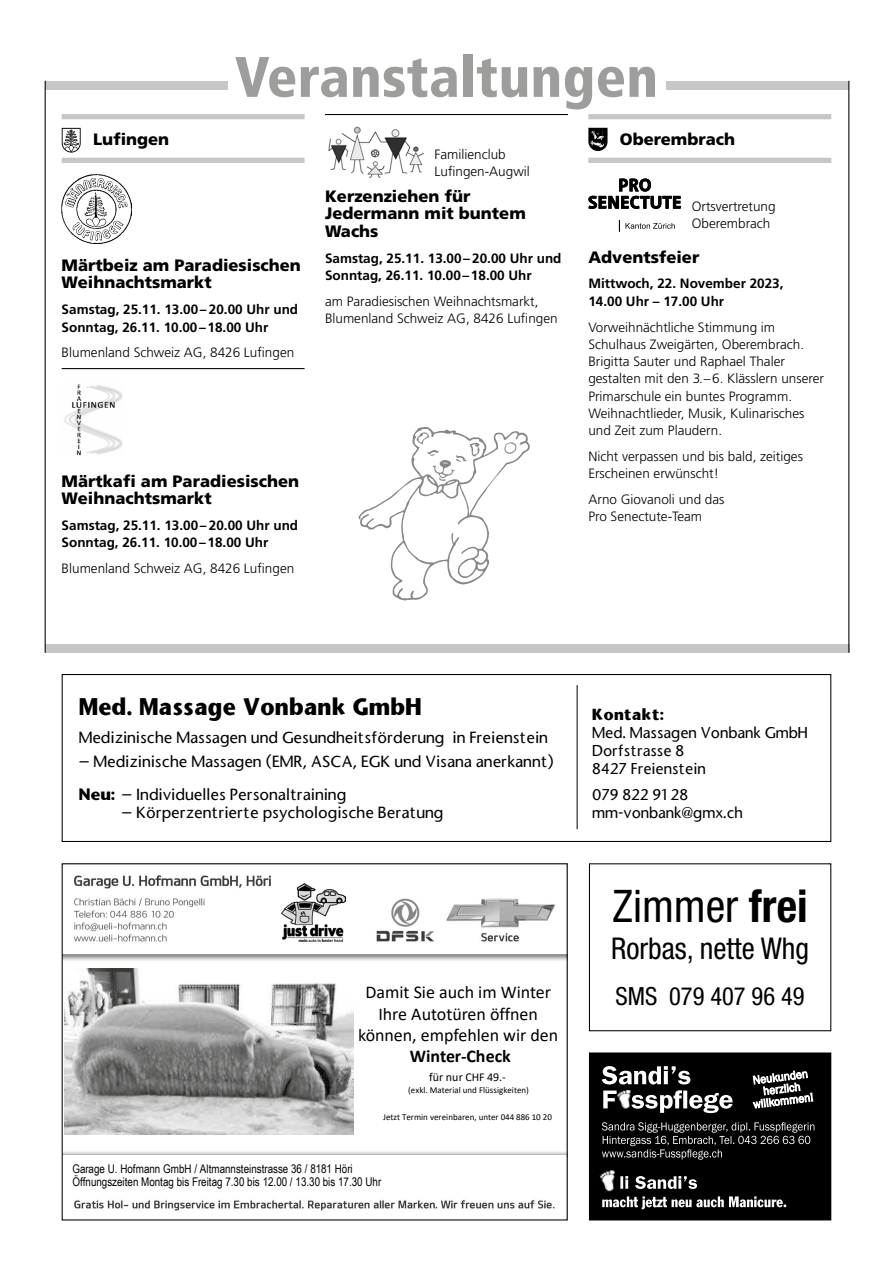
<style>
.page{position:relative;width:893px;height:1263px;background:#fff}
.page>*{position:absolute;margin:0;border:0;box-sizing:border-box;transform-origin:0 0}
.t1{font:248.1px "Zooland";color:#878787}
.t2{font:900 condensed 57px "Frutiger LT Std";letter-spacing:.005em;color:#9d9d9c}
.t3{font:condensed 45px "Helvetica Neue LT Std";color:#000}
.t4{font:condensed 30px "Helvetica Neue LT Std";color:#000}
.t5{font:condensed 25.05px "Helvetica Neue LT Std";color:#000}
.t6{font:700 22.5px "Stone Sans";color:#000;scale:.93 1}
.t7{font:18px/22.6px "Calibri";color:#000;text-align:center}
.t8{font:700 18px "Calibri";color:#000}
.t9{font:900 16.5px/17.2px "Frutiger LT Std";color:#000}
.t10{font:500 15.45px/33.2px "Stone Sans";color:#000}
.t11{font:500 15px/18px "Stone Sans";color:#000}
.t12{font:700 15px "Stone Sans";color:#000}
.t13{font:300 13.5px/17.2px "Frutiger LT Std";color:#000}
.t14{font:700 13.5px/17.2px "Frutiger LT Std";color:#000}
.t15{font:12px/13.6px "Arial Narrow";letter-spacing:-.005em;color:#000}
.t16{font:12px "Calibri";letter-spacing:.005em;color:#000}
.t17{font:9px "Calibri";color:#000}
.s1{font-weight:700}
</style>
<div class="page">
<div style="left:45px;top:81px;width:182px;height:8px;background:#c6c6c6"></div>
<div style="left:666px;top:81px;width:183px;height:8px;background:#c6c6c6"></div>
<div style="left:45px;top:644px;width:804px;height:9px;background:#c6c6c6"></div>
<hr style="left:848px;top:81px;width:1px;height:572px;background:#000">
<hr style="left:45px;top:81px;width:1px;height:572px;background:#000">
<div style="left:62px;top:114px;width:243px;height:5px;background:#c6c6c6"></div>
<div style="left:62px;top:158px;width:243px;height:5px;background:#c6c6c6"></div>
<hr style="left:62px;top:368px;width:243px;height:1px;background:#000">
<svg style="left:62px;top:128px;width:19px;height:25px"></svg>
<img style="left:62px;top:174px;width:69px;height:69px">
<img style="left:64px;top:384px;width:59px;height:72px">
<hr style="left:325px;top:114px;width:243px;height:1px;background:#000">
<img style="left:328px;top:126px;width:96px;height:52px">
<div style="left:588px;top:114px;width:243px;height:5px;background:#c6c6c6"></div>
<div style="left:588px;top:158px;width:243px;height:5px;background:#c6c6c6"></div>
<svg style="left:588px;top:128px;width:19px;height:23px"></svg>
<svg style="left:588px;top:178px;width:93px;height:31px"></svg>
<svg style="left:619px;top:220px;width:56px;height:12px"></svg>
<img style="left:64px;top:875px;width:502px;height:336px">
<img style="left:64px;top:969px;width:290px;height:165px">
<div style="left:62px;top:1155px;width:505px;height:40px;background:#fff"></div>
<div style="left:233px;top:894px;width:135px;height:55px;background:#fff"></div>
<div style="left:276px;top:878px;width:87px;height:69px;background:#fff"></div>
<img style="left:281px;top:883px;width:65px;height:58px">
<div style="left:62px;top:674px;width:769px;height:168px;border:1px solid #000"></div>
<hr style="left:577px;top:685px;width:1px;height:144px;background:#000">
<div style="left:589px;top:1053px;width:242px;height:167px;background:#000"></div>
<div style="left:589px;top:1052px;width:242px;height:168px;border:1px solid #000"></div>
<img style="left:600px;top:1170px;width:15px;height:22px">
<svg style="left:620px;top:1176px;width:77px;height:13px"></svg>
<svg style="left:753px;top:1071px;width:60px;height:37px"></svg>
<svg style="left:602px;top:1196px;width:184px;height:13px"></svg>
<svg style="left:602px;top:1122px;width:212px;height:38px"></svg>
<svg style="left:603px;top:1090px;width:130px;height:23px"></svg>
<svg style="left:602px;top:1066px;width:88px;height:18px"></svg>
<img style="left:617px;top:1090px;width:14px;height:20px">
<div style="left:589px;top:863px;width:242px;height:168px;border:1px solid #000"></div>
<h2 class="t2" style="left:235px;top:43px;width:425px">Veranstaltungen</h2>
<p class="t9" style="left:93px;top:130px;width:78px">Lufingen</p>
<p class="t9" style="left:62px;top:257px;width:241px">Märtbeiz am Paradiesischen<br>Weihnachtsmarkt</p>
<p class="t14" style="left:62px;top:301px;width:238px">Samstag, 25.11. 13.00 – 20.00 Uhr und<br>Sonntag, 26.11. 10.00 – 18.00 Uhr</p>
<p class="t13" style="left:62px;top:344px;width:234px">Blumenland Schweiz AG, 8426 Lufingen</p>
<p class="t13" style="left:434px;top:146px;width:97px">Familienclub<br>Lufingen-Augwil</p>
<p class="t9" style="left:325px;top:188px;width:202px">Kerzenziehen für<br>Jedermann mit buntem<br>Wachs</p>
<p class="t14" style="left:325px;top:249px;width:238px">Samstag, 25.11. 13.00 – 20.00 Uhr und<br>Sonntag, 26.11. 10.00 – 18.00 Uhr</p>
<p class="t13" style="left:325px;top:293px;width:234px">am Paradiesischen Weihnachtsmarkt,<br>Blumenland Schweiz AG, 8426 Lufingen</p>
<p class="t9" style="left:62px;top:472px;width:239px">Märtkafi am Paradiesischen<br>Weihnachtsmarkt</p>
<p class="t14" style="left:62px;top:517px;width:238px">Samstag, 25.11. 13.00 – 20.00 Uhr und<br>Sonntag, 26.11. 10.00 – 18.00 Uhr</p>
<p class="t13" style="left:62px;top:560px;width:234px">Blumenland Schweiz AG, 8426 Lufingen</p>
<h1 class="t1" style="left:359px;top:370px;width:197px">v</h1>
<p class="t9" style="left:620px;top:130px;width:117px">Oberembrach</p>
<p class="t13" style="left:692px;top:198px;width:85px">Ortsvertretung<br>Oberembrach</p>
<p class="t9" style="left:588px;top:248px;width:112px">Adventsfeier</p>
<p class="t14" style="left:588px;top:275px;width:197px">Mittwoch, 22. November 2023,<br>14.00 Uhr – 17.00 Uhr</p>
<p class="t13" style="left:588px;top:318px;width:237px">Vorweihnächtliche Stimmung im Schulhaus Zweigärten, Oberembrach.<br>Brigitta Sauter und Raphael Thaler gestalten mit den 3. – 6. Klässlern unserer Primarschule ein buntes Programm.<br>Weihnachtlieder, Musik, Kulinarisches und Zeit zum Plaudern.</p>
<p class="t13" style="left:588px;top:448px;width:216px">Nicht verpassen und bis bald, zeitiges<br>Erscheinen erwünscht!</p>
<p class="t13" style="left:588px;top:491px;width:138px">Arno Giovanoli und das</p>
<p class="t13" style="left:588px;top:508px;width:115px">Pro Senectute-Team</p>
<h3 class="t6" style="left:79px;top:691px;width:370px">Med. Massage Vonbank GmbH</h3>
<p class="t10" style="left:79px;top:721px;width:471px">Medizinische Massagen und Gesundheitsförderung in Freienstein</p>
<p class="t10" style="left:79px;top:745px;width:477px">– Medizinische Massagen (EMR, ASCA, EGK und Visana anerkannt)<br><span class="s1">Neu:</span> – Individuelles Personaltraining</p>
<p class="t10" style="left:122px;top:796px;width:323px">– Körperzentrierte psychologische Beratung</p>
<h3 class="t7" style="left:365px;top:980px;width:187px">Damit Sie auch im Winter<br>Ihre Autotüren öffnen</h3>
<h3 class="t7" style="left:358px;top:1023px;width:202px">können, empfehlen wir den</h3>
<h3 class="t8" style="left:410px;top:1043px;width:103px">Winter-Check</h3>
<p class="t16" style="left:429px;top:1069px;width:78px">für nur CHF 49.-</p>
<p class="t17" style="left:408px;top:1084px;width:122px">(exkl. Material und Flüssigkeiten)</p>
<p class="t17" style="left:383px;top:1111px;width:170px">Jetzt Termin vereinbaren, unter 044 886 10 20</p>
<p class="t15" style="left:72px;top:1161px;width:310px">Garage U. Hofmann GmbH / Altmannsteinstrasse 36 / 8181 Höri<br>Öffnungszeiten Montag bis Freitag 7.30 bis 12.00 / 13.30 bis 17.30 Uhr</p>
<p class="t12" style="left:592px;top:704px;width:73px">Kontakt:</p>
<p class="t11" style="left:592px;top:723px;width:217px">Med. Massagen Vonbank GmbH<br>Dorfstrasse 8<br>8427 Freienstein</p>
<p class="t11" style="left:592px;top:786px;width:152px">079 822 91 28 mm-vonbank@gmx.ch</p>
<h3 class="t3" style="left:613px;top:879px;width:197px">Zimmer <span class="s1">frei</span></h3>
<h3 class="t4" style="left:611px;top:931px;width:200px">Rorbas, nette Whg</h3>
<h3 class="t5" style="left:616px;top:982px;width:190px">SMS 079 407 96 49</h3>
</div>
